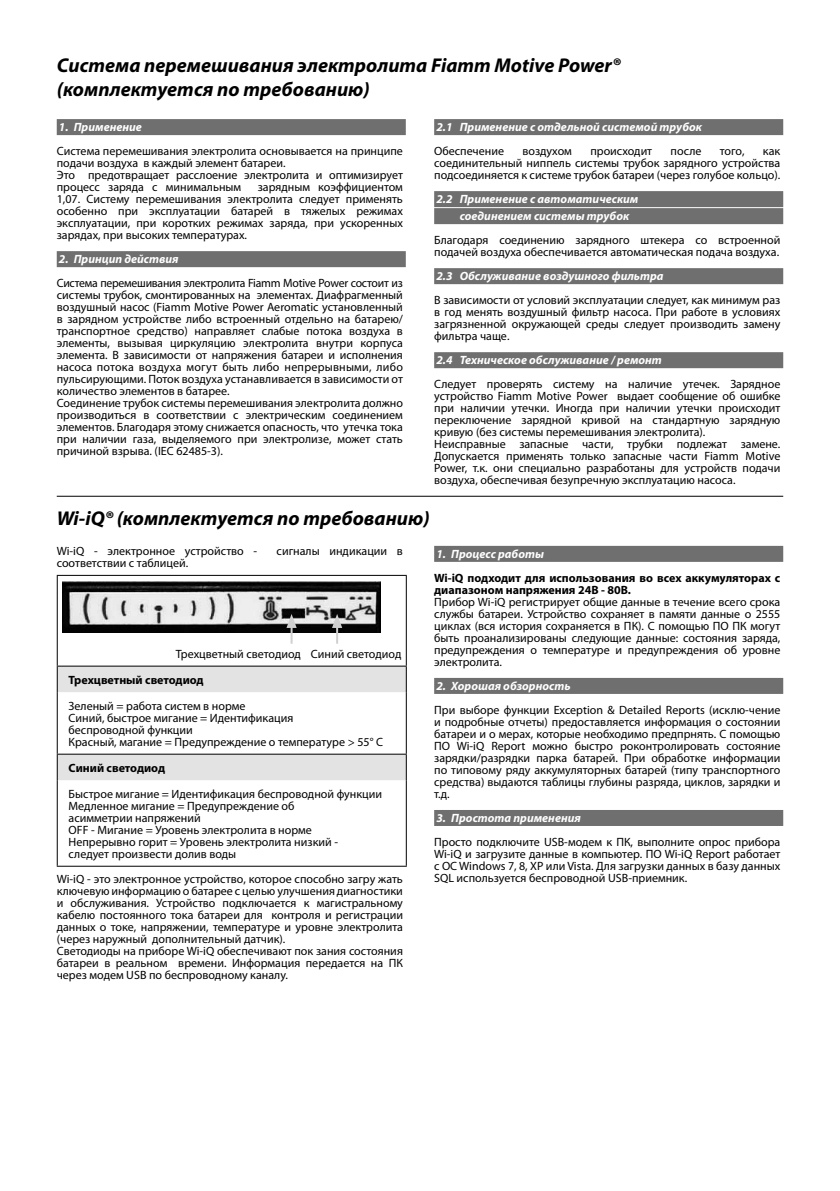
<style>
.page{position:relative;width:840px;height:1191px;background:#fff}
.page>*{position:absolute;margin:0;border:0;box-sizing:border-box;transform-origin:0 0}
.t1{font:italic 700 20px/24px "Myriad Pro";color:#000}
.t2{font:12px/12px "Myriad Pro";color:#000}
.t3{font:italic 700 12px/17px "Myriad Pro";color:#fff}
.t4{font:700 12px/12px "Myriad Pro";color:#000}
</style>
<div class="page">
<div style="left:57px;top:119px;width:348px;height:16px;background:#706f6f"></div>
<div style="left:57px;top:251px;width:348px;height:16px;background:#706f6f"></div>
<div style="left:434px;top:119px;width:348px;height:16px;background:#706f6f"></div>
<div style="left:434px;top:191px;width:348px;height:16px;background:#706f6f"></div>
<div style="left:434px;top:208px;width:348px;height:16px;background:#706f6f"></div>
<div style="left:434px;top:268px;width:348px;height:16px;background:#706f6f"></div>
<div style="left:434px;top:352px;width:348px;height:16px;background:#706f6f"></div>
<hr style="left:57px;top:496px;width:725px;height:1px;background:#000">
<hr style="left:57px;top:575px;width:349px;height:1px;background:#000">
<hr style="left:57px;top:576px;width:1px;height:89px;background:#000">
<hr style="left:405px;top:576px;width:1px;height:89px;background:#000">
<hr style="left:57px;top:780px;width:1px;height:85px;background:#000">
<hr style="left:405px;top:780px;width:1px;height:85px;background:#000">
<hr style="left:57px;top:865px;width:349px;height:1px;background:#000">
<hr style="left:57px;top:665px;width:349px;height:1px;background:#000">
<svg style="left:57px;top:666px;width:349px;height:114px"></svg>
<div style="left:434px;top:546px;width:348px;height:16px;background:#706f6f"></div>
<div style="left:434px;top:678px;width:348px;height:16px;background:#706f6f"></div>
<div style="left:434px;top:810px;width:348px;height:16px;background:#706f6f"></div>
<img style="left:62px;top:581px;width:318px;height:51px">
<svg style="left:286px;top:614px;width:10px;height:29px"></svg>
<svg style="left:332px;top:614px;width:10px;height:29px"></svg>
<h1 class="t1" style="left:57px;top:52px;width:564px">Система перемешивания электролита Fiamm Motive Power® (комплектуется по требованию)</h1>
<p class="t3" style="left:59px;top:118px;width:84px">1. Применение</p>
<p class="t2" style="left:57px;top:145px;width:347px">Система перемешивания электролита основывается на принципе подачи воздуха в каждый элемент батареи.<br>Это предотвращает расслоение электролита и оптимизирует процесс заряда с минимальным</p>
<p class="t2" style="left:57px;top:181px;width:347px;text-align:justify;text-indent:201px">зарядным коэффициентом 1,07. Систему перемешивания электролита следует применять особенно при эксплуатации батарей в тяжелых режимах эксплуатации, при коротких режимах заряда, при ускоренных зарядах, при высоких температурах.</p>
<p class="t3" style="left:59px;top:250px;width:121px">2. Принцип действия</p>
<p class="t2" style="left:57px;top:277px;width:347px">Система перемешивания электролита Fiamm Motive Power состоит из системы трубок, смонтированных на элементах. Диафрагменный воздушный насос (Fiamm Motive Power Aeromatic установленный в зарядном устройстве либо встроенный отдельно на батарею/ транспортное средство) направляет слабые потока воздуха в элементы, вызывая циркуляцию электролита внутри корпуса элемента. В зависимости от напряжения батареи и исполнения насоса потока воздуха могут быть либо непрерывными, либо пульсирующими. Поток воздуха устанавливается в зависимости от количество элементов в батарее.<br>Соединение трубок системы перемешивания электролита должно производиться в соответствии с электрическим соединением элементов. Благодаря этому снижается опасность, что утечка тока при наличии газа, выделяемого при электролизе, может стать причиной взрыва. (IEC 62485-3).</p>
<p class="t3" style="left:436px;top:118px;width:267px">2.1 Применение с отдельной системой трубок</p>
<p class="t2" style="left:434px;top:145px;width:71px">Обеспечение</p>
<p class="t2" style="left:522px;top:145px;width:51px">воздухом</p>
<p class="t2" style="left:590px;top:145px;width:63px">происходит</p>
<p class="t2" style="left:670px;top:145px;width:32px">после</p>
<p class="t2" style="left:719px;top:145px;width:26px">того,</p>
<p class="t2" style="left:434px;top:145px;width:347px;text-align:justify;text-indent:328px">как соединительный ниппель системы трубок зарядного устройства подсоединяется к системе трубок батареи (через голубое кольцо).</p>
<p class="t3" style="left:459px;top:190px;width:180px;text-indent:-23px">2.2 Применение с автоматическим соединением системы трубок</p>
<p class="t2" style="left:434px;top:234px;width:347px">Благодаря соединению зарядного штекера со встроенной подачей воздуха обеспечивается автоматическая подача воздуха.</p>
<p class="t3" style="left:436px;top:267px;width:228px">2.3 Обслуживание воздушного фильтра</p>
<p class="t2" style="left:434px;top:294px;width:347px;text-align:justify">В зависимости от условий эксплуатации следует, как минимум раз в год менять воздушный фильтр насоса. При работе в условиях загрязненной окружающей среды следует производить замену фильтра чаще.</p>
<p class="t3" style="left:436px;top:351px;width:227px">2.4 Техническое обслуживание / ремонт</p>
<p class="t2" style="left:434px;top:378px;width:347px">Следует проверять систему на наличие утечек. Зарядное устройство Fiamm Motive Power выдает сообщение об ошибке при наличии утечки. Иногда при наличии утечки происходит переключение зарядной кривой на стандартную зарядную кривую (без системы перемешивания электролита).<br>Неисправные запасные части, трубки подлежат замене.<br>Допускается применять только запасные части Fiamm Motive Power, т.к. они специально разработаны для устройств подачи воздуха, обеспечивая безупречную эксплуатацию насоса.</p>
<h1 class="t1" style="left:57px;top:506px;width:374px">Wi-iQ® (комплектуется по требованию)</h1>
<p class="t2" style="left:57px;top:544px;width:202px">Wi-iQ - электронное устройство -</p>
<p class="t2" style="left:276px;top:544px;width:128px">сигналы индикации в</p>
<p class="t2" style="left:57px;top:556px;width:133px">соответствии с таблицей.</p>
<p class="t2" style="left:176px;top:648px;width:227px">Трехцветный светодиод Синий светодиод</p>
<p class="t4" style="left:69px;top:673px;width:136px">Трехцветный светодиод</p>
<p class="t2" style="left:69px;top:699px;width:316px">Зеленый = работа систем в норме<br>Синий, быстрое мигание = Идентификация<br>беспроводной функции<br>Красный, магание = Предупреждение о температуре &gt; 55° C</p>
<p class="t4" style="left:69px;top:761px;width:98px">Синий светодиод</p>
<p class="t2" style="left:69px;top:787px;width:315px">Быстрое мигание = Идентификация беспроводной функции Медленное мигание = Предупреждение об<br>асимметрии напряжений<br>OFF - Мигание = Уровень электролита в норме Непрерывно горит = Уровень электролита низкий -<br>следует произвести долив воды</p>
<p class="t2" style="left:57px;top:872px;width:347px">Wi-iQ - это электронное устройство, которое способно загру жать ключевую информацию о батарее с целью улучшения диагностики и обслуживания. Устройство подключается к магистральному кабелю постоянного тока батареи для контроля и регистрации данных о токе, напряжении, температуре и уровне электролита (через наружный дополнительный датчик).<br>Светодиоды на приборе Wi-iQ обеспечивают пок зания состояния батареи в реальном времени. Информация передается на ПК через модем US B по беспроводному каналу.</p>
<p class="t3" style="left:436px;top:545px;width:109px">1. Процесс работы</p>
<p class="t4" style="left:434px;top:571px;width:347px">Wi-iQ подходит для использования во всех аккумуляторах с диапазоном напряжения 24В - 80В.</p>
<p class="t2" style="left:434px;top:595px;width:347px;text-align:justify">Прибор Wi-iQ регистрирует общие данные в течение всего срока службы батареи. Устройство сохраняет в памяти данные о 2555 циклах (вся история сохраняется в ПК). С помощью ПО ПК могут быть проанализированы следующие данные: состояния заряда, предупреждения о температуре и предупреждения об уровне электролита.</p>
<p class="t3" style="left:436px;top:677px;width:136px">2. Хорошая обзорность</p>
<p class="t2" style="left:434px;top:703px;width:347px;text-align:justify">При выборе функции Exception &amp; Detailed Reports (исклю-чение и подробные отчеты) предоставляется информация о состоянии батареи и о мерах, которые необходимо предпрнять. С помощью ПО Wi-iQ Report можно быстро роконтролировать состояние зарядки/разрядки парка батарей. При обработке информации по типовому ряду аккумуляторных батарей (типу транспортного средства) выдаются таблицы глубины разряда, циклов, зарядки и т.д.</p>
<p class="t3" style="left:436px;top:809px;width:146px">3. Простота применения</p>
<p class="t2" style="left:434px;top:835px;width:347px;text-align:justify">Просто подключите US B-модем к ПК, выполните опрос прибора Wi-iQ и загрузите данные в компьютер. ПО Wi-iQ Report работает с ОС Windows 7, 8, XP или Vista. Для загрузки данных в базу данных SQL используется беспроводной USB-приемник.</p>
</div>
